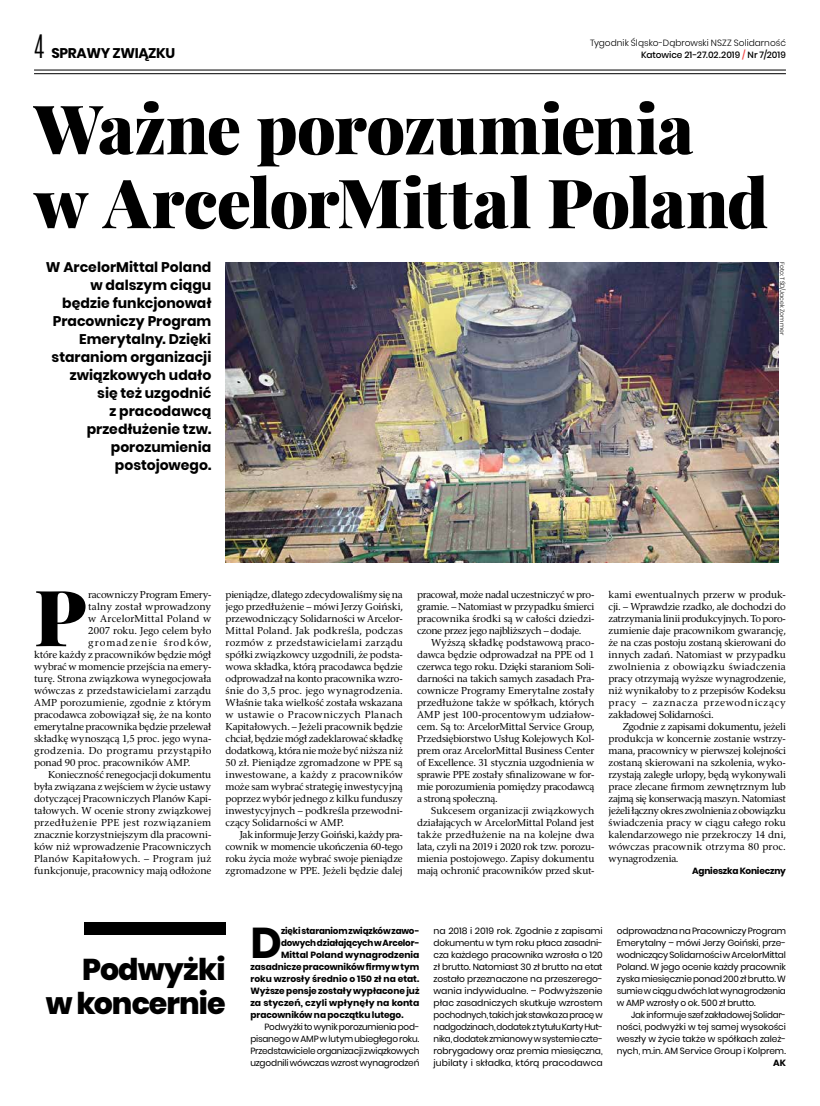
<style>
.page{position:relative;width:820px;height:1106px;background:#fff}
.page>*{position:absolute;margin:0;border:0;box-sizing:border-box;transform-origin:0 0}
.t1{font:900 77.7px "Playfair Display";color:#000}
.t2{font:900 68px/74px "Playfair Display";letter-spacing:-.015em;color:#000}
.t3{font:700 42.9px "Poppins";color:#000}
.t4{font:800 30px/34px "Poppins";letter-spacing:-.03em;color:#000;text-align:right}
.t5{font:700 14px/18px "Poppins";color:#000;text-align:right}
.t6{font:700 14px "Poppins";letter-spacing:-.025em;color:#000}
.t7{font:10px/12px "Rashel EFN";letter-spacing:-.005em;color:#000;text-align:justify}
.t8{font:10px "Rashel EFN";letter-spacing:.025em;color:#000}
.t9{font:10px "Rashel EFN";letter-spacing:.02em;color:#000}
.t10{font:10px "Rashel EFN";letter-spacing:.035em;color:#000}
.t11{font:10px "Rashel EFN";letter-spacing:.04em;color:#000}
.t12{font:10px "Rashel EFN";letter-spacing:.015em;color:#000}
.t13{font:10px "Rashel EFN";letter-spacing:.095em;color:#000}
.t14{font:9px/12px "Poppins";letter-spacing:-.015em;color:#000;text-align:justify}
.t15{font:700 9px "Poppins";letter-spacing:-.005em;color:#000}
.t16{font:300 9px "Poppins";color:#000}
.t17{font:500 9px "Poppins";color:#000}
.t18{font:300 6px "Poppins";letter-spacing:.02em;color:#000}
.s1{font-family:"Antonio";font-weight:300;font-size:27px}
.s2{color:#f13d3d}
</style>
<div class="page">
<hr style="left:34px;top:70px;width:751px;height:1px;background:#000">
<hr style="left:34px;top:73px;width:751px;height:1px;background:#000">
<img style="left:225px;top:262px;width:553px;height:300px">
<div style="left:84px;top:922px;width:141px;height:12px;background:#000"></div>
<h3 class="t6" style="left:34px;top:45px;width:143px"><span class="s1">4</span> SPRAWY ZWIĄZKU</h3>
<p class="t16" style="left:590px;top:38px;width:197px">Tygodnik Śląsko-Dąbrowski NSZZ Solidarność</p>
<p class="t17" style="left:641px;top:50px;width:146px">Katowice 21-27.02.2019 <span class="s2">/</span> Nr 7/2019</p>
<h2 class="t2" style="left:34px;top:91px;width:735px">Ważne porozumienia<br>w ArcelorMittal Poland</h2>
<h3 class="t5" style="left:46px;top:258px;width:167px">W ArcelorMittal Poland w dalszym ciągu będzie funkcjonował<br>Pracowniczy Program<br>Emerytalny. Dzięki staraniom organizacji związkowych udało się też uzgodnić<br>z pracodawcą przedłużenie tzw. porozumienia postojowego.</h3>
<p class="t18" style="left:785px;top:262px;width:74px;rotate:90deg">Foto: TŚD/Jacek Zommer</p>
<h1 class="t1" style="left:34px;top:567px;width:54px">P</h1>
<p class="t7" style="left:88px;top:588px;width:124px">racowniczy Program Emery-</p>
<p class="t7" style="left:88px;top:600px;width:125px">talny został wprowadzony</p>
<p class="t8" style="left:88px;top:612px;width:125px">w ArcelorMittal Poland w</p>
<p class="t7" style="left:88px;top:624px;width:125px">2007 roku. Jego celem było</p>
<p class="t13" style="left:88px;top:636px;width:124px">gromadzenie środków,</p>
<p class="t7" style="left:34px;top:648px;width:179px">które każdy z pracowników będzie mógł</p>
<p class="t7" style="left:34px;top:660px;width:179px">wybrać w momencie przejścia na emery-</p>
<p class="t7" style="left:34px;top:672px;width:179px">turę. Strona związkowa wynegocjowała</p>
<p class="t9" style="left:34px;top:684px;width:179px">wówczas z przedstawicielami zarządu</p>
<p class="t12" style="left:34px;top:696px;width:179px">AMP porozumienie, zgodnie z którym</p>
<p class="t7" style="left:34px;top:708px;width:179px">pracodawca zobowiązał się, że na konto</p>
<p class="t7" style="left:34px;top:720px;width:179px">emerytalne pracownika będzie przelewał</p>
<p class="t7" style="left:34px;top:732px;width:179px">składkę wynoszącą 1,5 proc. jego wyna-</p>
<p class="t10" style="left:34px;top:744px;width:179px">grodzenia. Do programu przystąpiło</p>
<p class="t7" style="left:34px;top:756px;width:158px">ponad 90 proc. pracowników AMP.</p>
<p class="t7" style="left:48px;top:768px;width:165px">Konieczność renegocjacji dokumentu</p>
<p class="t7" style="left:34px;top:780px;width:179px">była związana z wejściem w życie ustawy</p>
<p class="t7" style="left:34px;top:792px;width:179px">dotyczącej Pracowniczych Planów Kapi-</p>
<p class="t7" style="left:34px;top:804px;width:179px">tałowych. W ocenie strony związkowej</p>
<p class="t11" style="left:34px;top:816px;width:179px">przedłużenie PPE jest rozwiązaniem</p>
<p class="t7" style="left:34px;top:828px;width:179px">znacznie korzystniejszym dla pracowni-</p>
<p class="t7" style="left:34px;top:840px;width:179px">ków niż wprowadzenie Pracowniczych</p>
<p class="t8" style="left:34px;top:852px;width:179px">Planów Kapitałowych. – Program już</p>
<p class="t7" style="left:34px;top:864px;width:179px">funkcjonuje, pracownicy mają odłożone</p>
<p class="t7" style="left:225px;top:588px;width:179px">pieniądze, dlatego zdecydowaliśmy się na jego przedłużenie – mówi Jerzy Goiński, przewodniczący Solidarności w Arcelor-Mittal Poland. Jak podkreśla, podczas rozmów z przedstawicielami zarządu spółki związkowcy uzgodnili, że podsta&shy;wowa składka, którą pracodawca będzie odprowadzał na konto pracownika wzro&shy;śnie do 3,5 proc. jego wynagrodzenia.<br>Właśnie taka wielkość została wskazana w ustawie o Pracowniczych Planach Kapitałowych. – Jeżeli pracownik będzie chciał, będzie mógł zadeklarować składkę dodatkową, która nie może być niższa niż 50 zł. Pieniądze zgromadzone w PPE są inwestowane, a każdy z pracowników może sam wybrać strategię inwestycyjną poprzez wybór jednego z kilku funduszy inwestycyjnych – podkreśla przewodni&shy;czący Solidarności w AMP.</p>
<p class="t7" style="left:225px;top:828px;width:179px;text-indent:14px">Jak informuje Jerzy Goiński, każdy pra&shy;cownik w momencie ukończenia 60-tego roku życia może wybrać swoje pieniądze zgromadzone w PPE. Jeżeli będzie dalej</p>
<p class="t7" style="left:417px;top:588px;width:179px">pracował, może nadal uczestniczyć w pro&shy;gramie. – Natomiast w przypadku śmierci pracownika środki są w całości dziedzi&shy;czone przez jego najbliższych – dodaje.</p>
<p class="t7" style="left:417px;top:636px;width:179px;text-indent:14px">Wyższą składkę podstawową praco&shy;dawca będzie odprowadzał na PPE od 1 czerwca tego roku. Dzięki staraniom Soli&shy;darności na takich samych zasadach Pra&shy;cownicze Programy Emerytalne zostały przedłużone także w spółkach, których AMP jest 100-procentowym udziałow&shy;cem. Są to: ArcelorMittal Service Group, Przedsiębiorstwo Usług Kolejowych Kol&shy;prem oraz ArcelorMittal Business Center of Excellence. 31 stycznia uzgodnienia w sprawie PPE zostały sfinalizowane w for&shy;mie porozumienia pomiędzy pracodawcą a stroną społeczną.</p>
<p class="t7" style="left:417px;top:804px;width:179px;text-indent:14px">Sukcesem organizacji związkowych działających w ArcelorMittal Poland jest także przedłużenie na na kolejne dwa lata, czyli na 2019 i 2020 rok tzw. porozu&shy;mienia postojowego. Zapisy dokumentu mają ochronić pracowników przed skut-</p>
<p class="t7" style="left:608px;top:588px;width:179px">kami ewentualnych przerw w produk&shy;cji. – Wprawdzie rzadko, ale dochodzi do zatrzymania linii produkcyjnych. To poro&shy;zumienie daje pracownikom gwarancję, że na czas postoju zostaną skierowani do innych zadań. Natomiast w przypadku zwolnienia z obowiązku świadczenia pracy otrzymają wyższe wynagrodzenie, niż wynikałoby to z przepisów Kodeksu pracy – zaznacza przewodniczący zakładowej Solidarności.</p>
<p class="t7" style="left:608px;top:720px;width:179px;text-indent:14px">Zgodnie z zapisami dokumentu, jeżeli produkcja w koncernie zostanie wstrzy&shy;mana, pracownicy w pierwszej kolejności zostaną skierowani na szkolenia, wyko&shy;rzystają zaległe urlopy, będą wykonywali prace zlecane firmom zewnętrznym lub zajmą się konserwacją maszyn. Natomiast jeżeli łączny okres zwolnienia z obowiązku świadczenia pracy w ciągu całego roku kalendarzowego nie przekroczy 14 dni, wówczas pracownik otrzyma 80 proc. wynagrodzenia.</p>
<p class="t15" style="left:691px;top:866px;width:95px">Agnieszka Konieczny</p>
<h3 class="t4" style="left:46px;top:952px;width:181px">Podwyżki<br>w koncernie</h3>
<h3 class="t3" style="left:250px;top:918px;width:33px">D</h3>
<p class="t15" style="left:281px;top:926px;width:140px">zięki staraniom związków zawo-</p>
<p class="t15" style="left:281px;top:938px;width:140px">dowych działających w Arcelor-</p>
<p class="t15" style="left:281px;top:950px;width:140px">Mittal Poland wynagrodzenia</p>
<p class="t15" style="left:250px;top:962px;width:170px">zasadnicze pracowników firmy w tym</p>
<p class="t15" style="left:250px;top:974px;width:170px">roku wzrosły średnio o 150 zł na etat.</p>
<p class="t15" style="left:250px;top:986px;width:170px">Wyższe pensje zostały wypłacone już</p>
<p class="t15" style="left:250px;top:998px;width:170px">za styczeń, czyli wpłynęły na konta</p>
<p class="t15" style="left:250px;top:1010px;width:154px">pracowników na początku lutego.</p>
<p class="t14" style="left:250px;top:1021px;width:171px;text-indent:14px">Podwyżki to wynik porozumienia pod&shy;pisanego w AMP w lutym ubiegłego roku.<br>Przedstawiciele organizacji związkowych uzgodnili wówczas wzrost wynagrodzeń</p>
<p class="t14" style="left:433px;top:925px;width:171px">na 2018 i 2019 rok. Zgodnie z zapisami dokumentu w tym roku płaca zasadni&shy;cza każdego pracownika wzrosła o 120 zł brutto. Natomiast 30 zł brutto na etat zostało przeznaczone na przeszerego&shy;wania indywidualne. – Podwyższenie płac zasadniczych skutkuje wzrostem pochodnych, takich jak stawka za pracę w nadgodzinach, dodatek z tytułu Karty Hut&shy;nika, dodatek zmianowy w systemie czte&shy;robrygadowy oraz premia miesięczna, jubilaty i składka, którą pracodawca</p>
<p class="t14" style="left:616px;top:925px;width:171px">odprowadzna na Pracowniczy Program Emerytalny – mówi Jerzy Goiński, prze&shy;wodniczący Solidarności w ArcelorMittal Poland. W jego ocenie każdy pracownik zyska miesięcznie ponad 200 zł brutto. W sumie w ciągu dwóch lat wynagrodzenia w AMP wzrosły o ok. 500 zł brutto.</p>
<p class="t14" style="left:616px;top:1009px;width:171px;text-indent:14px">Jak informuje szef zakładowej Solidar&shy;ności, podwyżki w tej samej wysokości weszły w życie także w spółkach zależ&shy;nych, m.in. AM Service Group i Kolprem.</p>
<p class="t15" style="left:772px;top:1058px;width:14px">AK</p>
</div>
